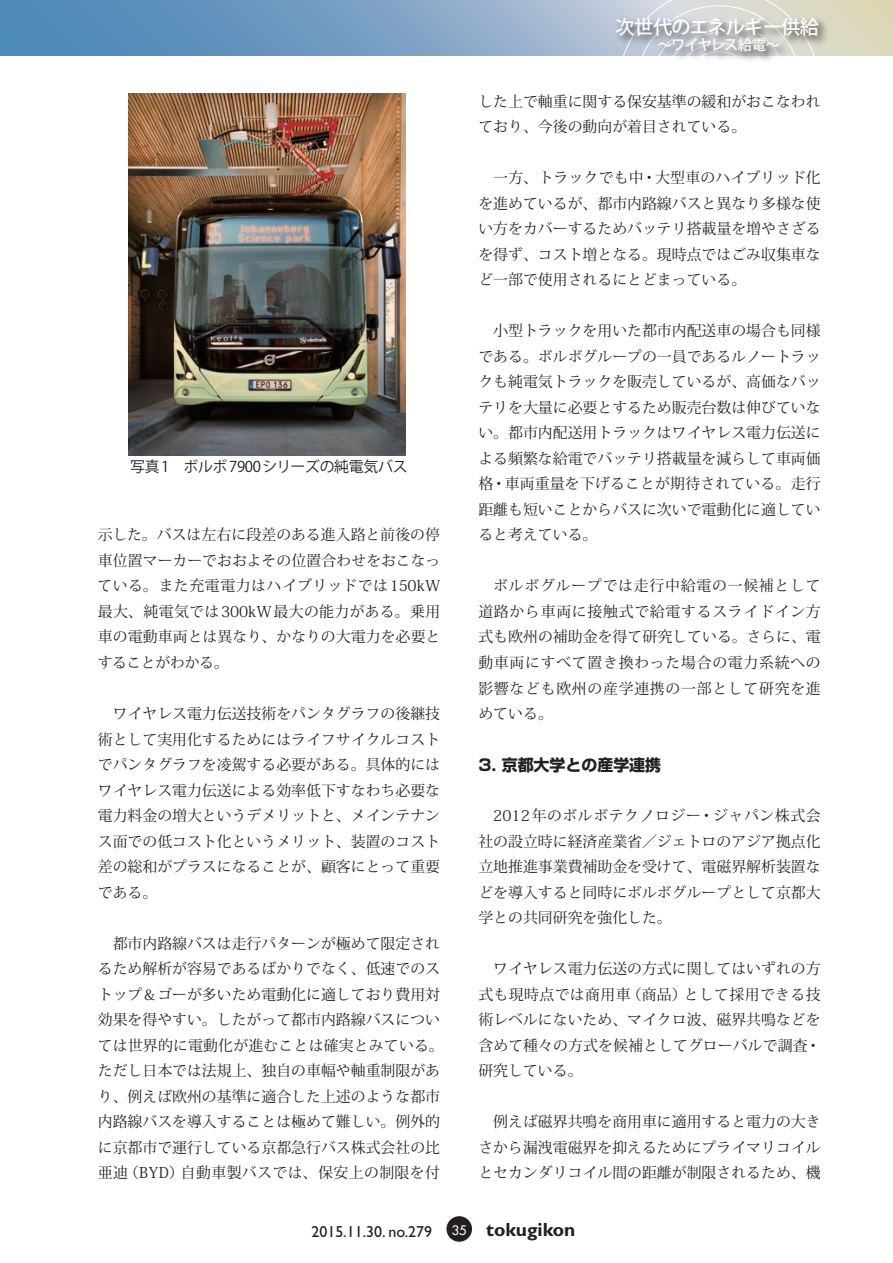
<style>
.page{position:relative;width:893px;height:1263px;background:#fff}
.page>*{position:absolute;margin:0;border:0;box-sizing:border-box;transform-origin:0 0}
.図タイトル{font:500 19.2px "Koz Go Pro";letter-spacing:-.035em;color:#fff}
.特集本文{font:700 19.2px "Gill Sans";color:#231f20}
.特集本文-2{font:15.9px "Gill Sans";color:#231f20}
.特集小見出し{font:700 15.9px "Shin Go Pro";color:#231f20}
.特集本文-3{font:14.85px/25.5px "Koz Min Pro";color:#231f20;text-align:justify}
.図タイトル-2{font:14.85px "Koz Go Pro";letter-spacing:-.015em;color:#231f20}
.図タイトル-3{font:500 14.4px "Koz Go Pro";letter-spacing:-.06em;color:#fff}
.特集本文-4{font:12.75px "Futura";color:#fff}
</style>
<div class="page">
<div style="left:446px;top:1216px;width:26px;height:26px;background:#231f20;border-radius:50%"></div>
<svg style="left:0;top:0;width:893px;height:55px;background:#80a4c2"></svg>
<img style="left:129px;top:93px;width:277px;height:362px">
<svg style="left:618px;top:0;width:199px;height:14px;background:#d9dad7"></svg>
<div style="left:613px;top:14px;width:216px;height:47px;background:#231f20;opacity:.8"></div>
<p class="図タイトル-2" style="left:130px;top:457px;width:279px">写真1　ボルボ7900シリーズの純電気バス</p>
<p class="特集本文-3" style="left:98px;top:522px;width:344px">示した。バスは左右に段差のある進入路と前後の停車位置マーカーでおおよその位置合わせをおこなっている。また充電電力はハイブリッドでは150kW最大、純電気では 300kW最大の能力がある。乗用車の電動車両とは異なり、かなりの大電力を必要とすることがわかる。</p>
<p class="特集本文-3" style="left:98px;top:700px;width:344px;text-indent:15px">ワイヤレス電力伝送技術をパンタグラフの後継技術として実用化するためにはライフサイクルコストでパンタグラフを凌駕する必要がある。具体的にはワイヤレス電力伝送による効率低下すなわち必要な電力料金の増大というデメリットと、メインテナンス面での低コスト化というメリット、装置のコスト差の総和がプラスになることが、顧客にとって重要である。</p>
<p class="特集本文-3" style="left:98px;top:930px;width:348px;text-align:left;text-indent:15px">都市内路線バスは走行パターンが極めて限定されるため解析が容易であるばかりでなく、低速でのストップ＆ゴーが多いため電動化に適しており費用対効果を得やすい。したがって都市内路線バスについては世界的に電動化が進むことは確実とみている。ただし日本では法規上、独自の車幅や軸重制限があり、例えば欧州の基準に適合した上述のような都市内路線バスを導入することは極めて難しい。例外的に京都市で運行している京都急行バス株式会社の比亜迪（BYD）自動車製バスでは、保安上の制限を付</p>
<p class="図タイトル" style="left:616px;top:14px;width:205px">次世代のエネルギー供給</p>
<p class="図タイトル-3" style="left:658px;top:35px;width:124px">〜ワイヤレス給電〜</p>
<p class="特集本文-3" style="left:478px;top:88px;width:344px">した上で軸重に関する保安基準の緩和がおこなわれており、今後の動向が着目されている。</p>
<p class="特集本文-3" style="left:478px;top:164px;width:344px;text-indent:15px">一方、トラックでも中・大型車のハイブリッド化を進めているが、都市内路線バスと異なり多様な使い方をカバーするためバッテリ搭載量を増やさざるを得ず、コスト増となる。現時点ではごみ収集車など一部で使用されるにとどまっている。</p>
<p class="特集本文-3" style="left:478px;top:318px;width:344px;text-indent:15px">小型トラックを用いた都市内配送車の場合も同様である。ボルボグループの一員であるルノートラックも純電気トラックを販売しているが、高価なバッテリを大量に必要とするため販売台数は伸びていない。都市内配送用トラックはワイヤレス電力伝送による頻繁な給電でバッテリ搭載量を減らして車両価格・車両重量を下げることが期待されている。走行距離も短いことからバスに次いで電動化に適していると考えている。</p>
<p class="特集本文-3" style="left:478px;top:573px;width:344px;text-indent:15px">ボルボグループでは走行中給電の一候補として道路から車両に接触式で給電するスライドイン方式も欧州の補助金を得て研究している。さらに、電動車両にすべて置き換わった場合の電力系統への影響なども欧州の産学連携の一部として研究を進めている。</p>
<p class="特集小見出し" style="left:478px;top:752px;width:184px">3. 京都大学との産学連携</p>
<p class="特集本文-3" style="left:478px;top:802px;width:344px;text-indent:15px">2012年のボルボテクノロジー・ジャパン株式会社の設立時に経済産業省／ジェトロのアジア拠点化立地推進事業費補助金を受けて、電磁界解析装置などを導入すると同時にボルボグループとして京都大学との共同研究を強化した。</p>
<p class="特集本文-3" style="left:478px;top:955px;width:344px;text-indent:15px">ワイヤレス電力伝送の方式に関してはいずれの方式も現時点では商用車（商品）として採用できる技術レベルにないため、マイクロ波、磁界共鳴などを含めて種々の方式を候補としてグローバルで調査・研究している。</p>
<p class="特集本文-3" style="left:478px;top:1108px;width:344px;text-indent:15px">例えば磁界共鳴を商用車に適用すると電力の大きさから漏洩電磁界を抑えるためにプライマリコイルとセカンダリコイル間の距離が制限されるため、機</p>
<p class="特集本文-2" style="left:311px;top:1222px;width:122px">2015.11.30. no.279</p>
<p class="特集本文-4" style="left:452px;top:1222px;width:16px">35</p>
<p class="特集本文" style="left:486px;top:1218px;width:90px">tokugikon</p>
</div>
